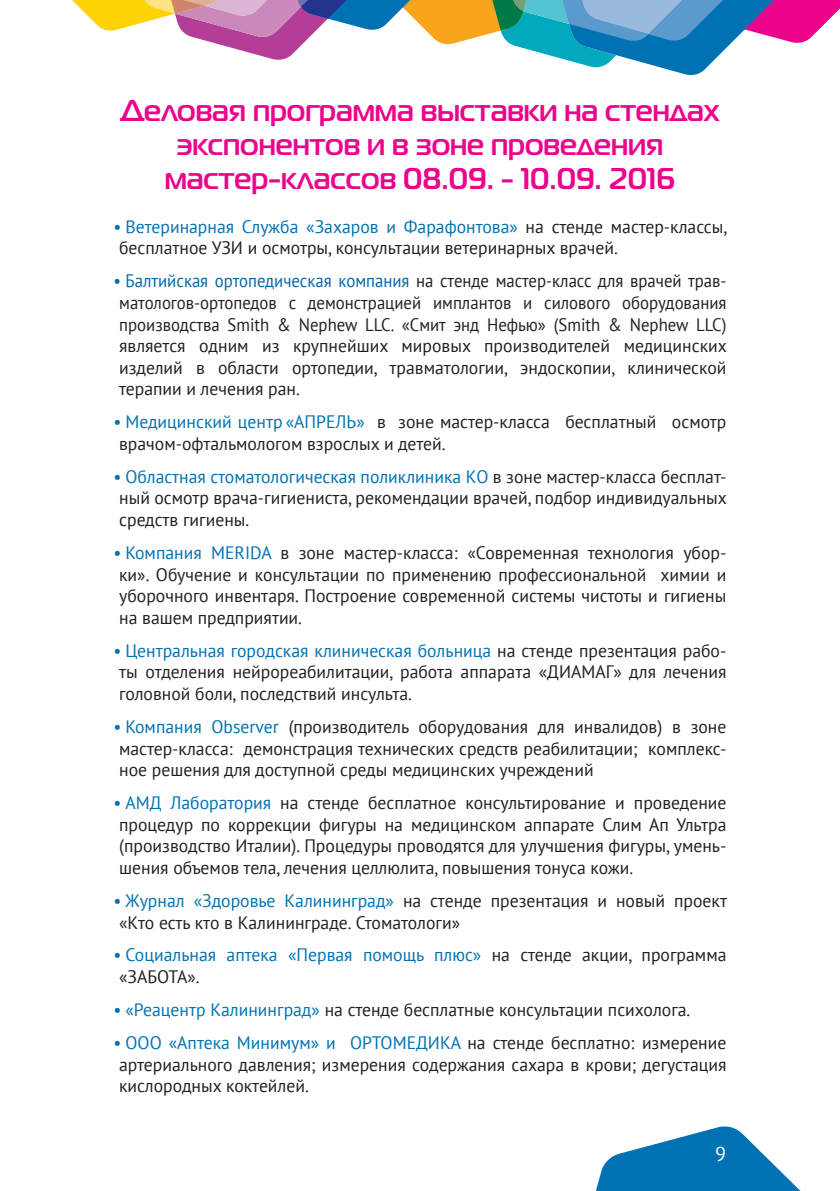
<style>
.page{position:relative;width:840px;height:1191px;background:#fff}
.page>*{position:absolute;margin:0;border:0;box-sizing:border-box;transform-origin:0 0}
.t1{font:700 30px/34px "Magistral C";color:#ed028c;text-align:center}
.t2{font:20px "PT Sans";color:#fff}
.t3{font:18px/21.6px "PT Sans";color:#231f20;text-align:justify}
.t4{font:18px/21.6px "PT Sans";color:#231f20;text-align:justify;scale:.93 1}
.t5{font:18px/21.6px "PT Sans";color:#0072b4}
.s1{color:#0072b4}
.s2{color:#0067aa}
.s3{color:#231f20}
</style>
<div class="page">
<svg style="left:596px;top:1126px;width:205px;height:65px"></svg>
<svg style="left:72px;top:0;width:767px;height:75px"></svg>
<h1 class="t1" style="left:120px;top:92px;width:600px">Деловая программа выставки на стендах экспонентов и в зоне проведения мастер-классов 08.09. - 10.09. 2016</h1>
<p class="t3" style="left:119px;top:215px;width:609px;text-indent:-6px"><span class="s1">• Ветеринарная Служба «Захаров и Фарафонтова»</span> на стенде мастер-классы, бесплатное УЗИ и осмотры, консультации ветеринарных врачей.</p>
<p class="t4" style="left:119px;top:270px;width:654px;text-indent:-6px"><span class="s2">• Балтийская ортопедическая компания</span> на стенде мастер-класс для врачей трав&shy;матологов-ортопедов с демонстрацией имплантов и силового оборудования производства Smith &amp; Nephew LLC. «Смит энд Нефью» (Smith &amp; Nephew LLC) является одним из крупнейших мировых производителей медицинских изделий в области ортопедии, травматологии, эндоскопии, клинической терапии и лечения ран.</p>
<p class="t3" style="left:119px;top:411px;width:608px;text-indent:-6px"><span class="s1">• Медицинский центр «АПРЕЛЬ»</span> в зоне мастер-класса бесплатный осмотр врачом-офтальмологом взрослых и детей.</p>
<p class="t3" style="left:119px;top:465px;width:609px;text-indent:-6px"><span class="s1">• Областная стоматологическая поликлиника КО</span> в зоне мастер-класса бесплат&shy;ный осмотр врача-гигиениста, рекомендации врачей, подбор индивидуальных средств гигиены.</p>
<p class="t3" style="left:119px;top:541px;width:608px;text-indent:-6px"><span class="s1">• Компания MERIDA</span> в зоне мастер-класса: «Современная технология убор&shy;ки». Обучение и консультации по применению профессиональной химии и уборочного инвентаря. Построение современной системы чистоты и гигиены на вашем предприятии.</p>
<p class="t3" style="left:119px;top:639px;width:608px;text-indent:-6px"><span class="s1">• Центральная городская клиническая больница</span> на стенде презентация рабо&shy;ты отделения нейрореабилитации, работа аппарата «ДИАМАГ» для лечения головной боли, последствий инсульта.</p>
<p class="t3" style="left:119px;top:715px;width:608px;text-indent:-6px"><span class="s1">• Компания Observer</span> (производитель оборудования для инвалидов) в зоне мастер-класса: демонстрация технических средств реабилитации; комплекс&shy;ное решения для доступной среды медицинских учреждений</p>
<p class="t3" style="left:119px;top:791px;width:608px;text-indent:-6px"><span class="s1">• АМД Лаборатория</span> на стенде бесплатное консультирование и проведение процедур по коррекции фигуры на медицинском аппарате Слим Ап Ультра (производство Италии). Процедуры проводятся для улучшения фигуры, умень&shy;шения объемов тела, лечения целлюлита, повышения тонуса кожи.</p>
<p class="t3" style="left:119px;top:889px;width:609px;text-indent:-6px"><span class="s1">• Журнал «Здоровье Калининград»</span> на стенде презентация и новый проект «Кто есть кто в Калининграде. Стоматологи»</p>
<p class="t5" style="left:119px;top:944px;width:608px;text-indent:-6px">• Социальная аптека «Первая помощь плюс» <span class="s3">на стенде акции, программа «ЗАБОТА».</span></p>
<p class="t3" style="left:113px;top:998px;width:578px"><span class="s1">• «Реацентр Калининград»</span> на стенде бесплатные консультации психолога.</p>
<p class="t3" style="left:119px;top:1031px;width:608px;text-indent:-6px"><span class="s1">• ООО «Аптека Минимум» и ОРТОМЕДИКА</span> на стенде бесплатно: измерение артериального давления; измерения содержания сахара в крови; дегустация кислородных коктейлей.</p>
<p class="t2" style="left:714px;top:1141px;width:13px">9</p>
</div>
